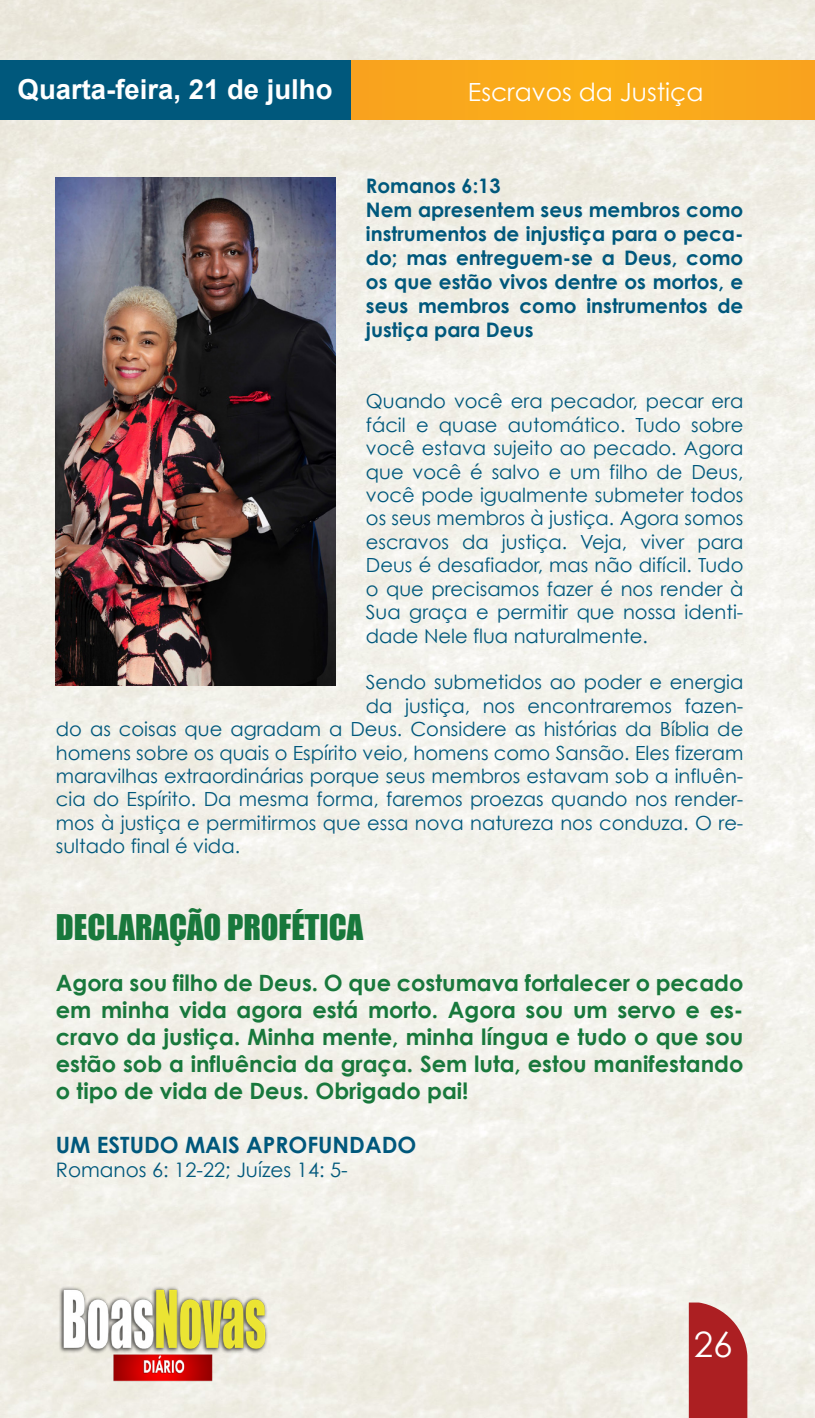
<style>
.page{position:relative;width:815px;height:1418px;background:#fff}
.page>*{position:absolute;margin:0;border:0;box-sizing:border-box;transform-origin:0 0}
.t1{font:35px "Century Gothic";color:#fff}
.t2{font:32.5px "Impact";color:#18783c}
.t3{font:700 27.5px "Arial";color:#fff}
.t4{font:25px "Century Gothic";color:#fff}
.t5{font:700 22.5px/27px "Century Gothic";color:#18783c;text-align:justify}
.t6{font:700 22.5px "Century Gothic";color:#00587c}
.t7{font:700 20px/24px "Century Gothic";color:#00587c;text-align:justify}
.t8{font:20px "Century Gothic";color:#00587c}
.t9{font:19.5px/23.5px "Century Gothic";color:#00587c;text-align:justify}
</style>
<div class="page">
<img style="left:0;top:0;width:815px;height:1417px">
<div style="left:168px;top:60px;width:647px;height:60px;background:#f9a91c"></div>
<div style="left:0;top:60px;width:351px;height:60px;background:#00587c"></div>
<div style="left:689px;top:1302px;width:58px;height:115px;background:#ac1f22"></div>
<img style="left:55px;top:1285px;width:216px;height:96px">
<img style="left:56px;top:178px;width:280px;height:507px">
<p class="t3" style="left:18px;top:72px;width:316px">Quarta-feira, 21 de julho</p>
<p class="t4" style="left:468px;top:76px;width:237px">Escravos da Justiça</p>
<p class="t7" style="left:366px;top:173px;width:136px">Romanos 6:13</p>
<p class="t7" style="left:366px;top:197px;width:379px">Nem apresentem seus membros como instrumentos de injustiça para o peca&shy;do; mas entreguem-se a Deus, como os que estão vivos dentre os mortos, e seus membros como instrumentos de justiça para Deus</p>
<p class="t9" style="left:366px;top:389px;width:379px">Quando você era pecador, pecar era fácil e quase automático. Tudo sobre você estava sujeito ao pecado. Agora que você é salvo e um filho de Deus, você pode igualmente submeter todos os seus membros à justiça. Agora somos escravos da justiça. Veja, viver para Deus é desafiador, mas não difícil. Tudo o que precisamos fazer é nos render à Sua graça e permitir que nossa identi&shy;dade Nele flua naturalmente.</p>
<p class="t9" style="left:366px;top:670px;width:379px">Sendo submetidos ao poder e energia</p>
<p class="t9" style="left:366px;top:693px;width:379px">da justiça, nos encontraremos fazen-</p>
<p class="t9" style="left:56px;top:717px;width:689px">do as coisas que agradam a Deus. Considere as histórias da Bíblia de</p>
<p class="t9" style="left:56px;top:740px;width:689px">homens sobre os quais o Espírito veio, homens como Sansão. Eles fizeram</p>
<p class="t9" style="left:56px;top:764px;width:689px">maravilhas extraordinárias porque seus membros estavam sob a influên-</p>
<p class="t9" style="left:56px;top:787px;width:689px">cia do Espírito. Da mesma forma, faremos proezas quando nos render-</p>
<p class="t9" style="left:56px;top:810px;width:689px">mos à justiça e permitirmos que essa nova natureza nos conduza. O re-</p>
<p class="t9" style="left:56px;top:834px;width:186px">sultado final é vida.</p>
<p class="t2" style="left:56px;top:902px;width:309px">DECLARAÇÃO PROFÉTICA</p>
<p class="t5" style="left:56px;top:969px;width:689px">Agora sou filho de Deus. O que costumava fortalecer o pecado em minha vida agora está morto. Agora sou um servo e es&shy;cravo da justiça. Minha mente, minha língua e tudo o que sou estão sob a influência da graça. Sem luta, estou manifestando o tipo de vida de Deus. Obrigado pai!</p>
<p class="t6" style="left:56px;top:1130px;width:362px">UM ESTUDO MAIS APROFUNDADO</p>
<p class="t8" style="left:56px;top:1157px;width:294px">Romanos 6: 12-22; Juízes 14: 5-</p>
<h1 class="t1" style="left:694px;top:1322px;width:40px">26</h1>
</div>
